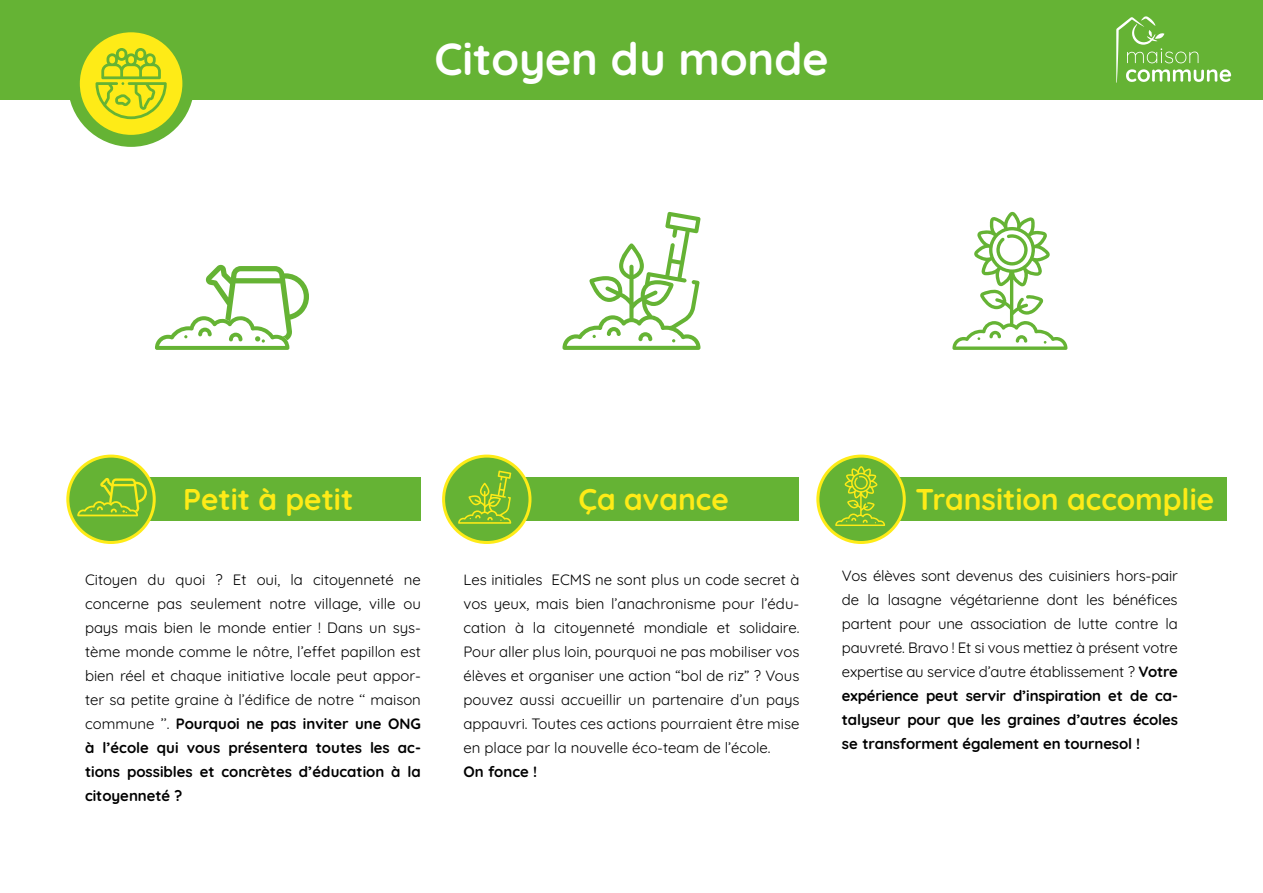
<style>
.page{position:relative;width:1263px;height:893px;background:#fff}
.page>*{position:absolute;margin:0;border:0;box-sizing:border-box;transform-origin:0 0}
.t1{font:700 45px "Quicksand";color:#fff}
.t2{font:700 30px "Quicksand";color:#feeb17}
.t3{font:15px/24px "Quicksand";color:#000;text-align:justify}
.t4{font:700 15px "Quicksand";color:#000}
.s1{font-weight:700}
</style>
<div class="page">
<div style="left:0;top:0;width:1263px;height:100px;background:#65b334"></div>
<svg style="left:1116px;top:16px;width:115px;height:67px"></svg>
<svg style="left:74px;top:26px;width:114px;height:115px;background:#d7dc1e"></svg>
<div style="left:68px;top:20px;width:126px;height:127px;border:12px solid #65b334;border-radius:50%"></div>
<svg style="left:96px;top:48px;width:71px;height:71px"></svg>
<div style="left:85px;top:477px;width:335px;height:44px;background:#65b334"></div>
<div style="left:463px;top:477px;width:336px;height:44px;background:#65b334"></div>
<div style="left:843px;top:477px;width:384px;height:44px;background:#65b334"></div>
<div style="left:68px;top:456px;width:86px;height:86px;background:#65b334;border-radius:50%"></div>
<div style="left:66px;top:455px;width:90px;height:89px;border:3px solid #feeb17;border-radius:50%"></div>
<div style="left:444px;top:456px;width:86px;height:86px;background:#65b334;border-radius:50%"></div>
<div style="left:442px;top:455px;width:89px;height:89px;border:3px solid #feeb17;border-radius:50%"></div>
<div style="left:818px;top:456px;width:86px;height:86px;background:#65b334;border-radius:50%"></div>
<div style="left:816px;top:455px;width:90px;height:89px;border:3px solid #feeb17;border-radius:50%"></div>
<svg style="left:77px;top:478px;width:70px;height:38px"></svg>
<svg style="left:458px;top:471px;width:53px;height:53px"></svg>
<svg style="left:835px;top:466px;width:50px;height:60px"></svg>
<svg style="left:155px;top:264px;width:154px;height:86px"></svg>
<svg style="left:562px;top:212px;width:139px;height:138px"></svg>
<svg style="left:952px;top:212px;width:115px;height:138px"></svg>
<h1 class="t1" style="left:434px;top:24px;width:396px">Citoyen du monde</h1>
<h2 class="t2" style="left:183px;top:476px;width:172px">Petit à petit</h2>
<h2 class="t2" style="left:578px;top:476px;width:152px">Ça avance</h2>
<h2 class="t2" style="left:915px;top:476px;width:300px">Transition accomplie</h2>
<p class="t3" style="left:85px;top:566px;width:337px">Citoyen du quoi ? Et oui, la citoyenneté ne concerne pas seulement notre village, ville ou pays mais bien le monde entier ! Dans un sys&shy;tème monde comme le nôtre, l’effet papillon est bien réel et chaque initiative locale peut appor&shy;ter sa petite graine à l’édifice de notre ‘‘ maison commune ’’. <span class="s1">Pourquoi ne pas inviter une ONG à l’école qui vous présentera toutes les ac&shy;tions possibles et concrètes d’éducation à la citoyenneté ?</span></p>
<p class="t3" style="left:463px;top:566px;width:337px">Les initiales ECMS ne sont plus un code secret à vos yeux, mais bien l’anachronisme pour l’édu&shy;cation à la citoyenneté mondiale et solidaire.<br>Pour aller plus loin, pourquoi ne pas mobiliser vos élèves et organiser une action “bol de riz” ? Vous pouvez aussi accueillir un partenaire d’un pays appauvri. Toutes ces actions pourraient être mise en place par la nouvelle éco-team de l’école.</p>
<p class="t4" style="left:463px;top:760px;width:75px">On fonce !</p>
<p class="t3" style="left:842px;top:562px;width:337px">Vos élèves sont devenus des cuisiniers hors-pair de la lasagne végétarienne dont les bénéfices partent pour une association de lutte contre la pauvreté. Bravo ! Et si vous mettiez à présent votre expertise au service d’autre établissement ? <span class="s1">Votre expérience peut servir d’inspiration et de ca&shy;talyseur pour que les graines d’autre</span><span class="s1">s</span> <span class="s1">écoles se transforment également en tournesol !</span></p>
</div>
